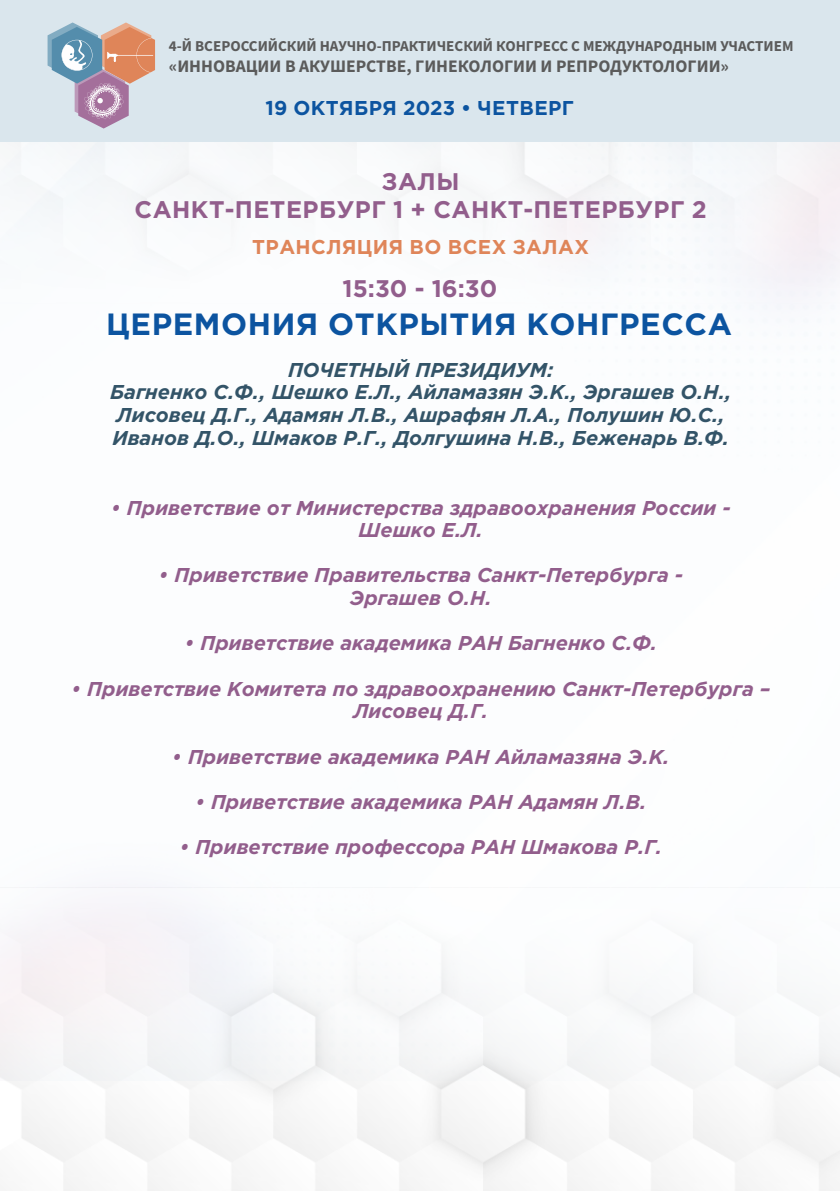
<style>
.page{position:relative;width:840px;height:1191px;background:#fff}
.page>*{position:absolute;margin:0;border:0;box-sizing:border-box;transform-origin:0 0}
.t1{font:700 30.6px "Gotham Pro";letter-spacing:.02em;color:#0c54a0}
.t2{font:700 24px/27.2px "Gotham Pro";letter-spacing:.02em;color:#925e8c;text-align:center}
.t3{font:italic 700 20px/22.6px "Gotham Pro";color:#925e8c;text-align:center}
.t4{font:italic 700 20px/22.6px "Gotham Pro";color:#335468;text-align:center}
.t5{font:700 20px "Gotham Pro";letter-spacing:.02em;color:#df8559}
.t6{font:700 20px "Gotham Pro";letter-spacing:.02em;color:#0c54a0}
.t7{font:700 17.6px "Source Sans Pro";color:#5b5b5b}
.t8{font:700 15px "Source Sans Pro";color:#5b5b5b}
</style>
<div class="page">
<div style="left:0;top:0;width:839px;height:142px;background:#dae6ed"></div>
<svg style="left:48px;top:22px;width:107px;height:107px"></svg>
<p class="t8" style="left:169px;top:40px;width:625px">4-Й ВСЕРОССИЙСКИЙ НАУЧНО-ПРАКТИЧЕСКИЙ КОНГРЕСС С МЕЖДУНАРОДНЫМ УЧАСТИЕМ</p>
<p class="t7" style="left:169px;top:58px;width:561px">«ИННОВАЦИИ В АКУШЕРСТВЕ, ГИНЕКОЛОГИИ И РЕПРОДУКТОЛОГИИ»</p>
<p class="t6" style="left:265px;top:101px;width:309px">19 ОКТЯБРЯ 2023 • ЧЕТВЕРГ</p>
<p class="t2" style="left:134px;top:170px;width:573px">ЗАЛЫ<br>САНКТ-ПЕТЕРБУРГ 1 + САНКТ-ПЕТЕРБУРГ 2</p>
<p class="t5" style="left:252px;top:239px;width:338px">ТРАНСЛЯЦИЯ ВО ВСЕХ ЗАЛАХ</p>
<p class="t2" style="left:342px;top:276px;width:156px">15:30 - 16:30</p>
<h1 class="t1" style="left:106px;top:313px;width:627px">ЦЕРЕМОНИЯ ОТКРЫТИЯ КОНГРЕССА</h1>
<p class="t4" style="left:110px;top:360px;width:622px">ПОЧЕТНЫЙ ПРЕЗИДИУМ:<br>Багненко С.Ф., Шешко Е.Л., Айламазян Э.К., Эргашев О.Н., Лисовец Д.Г., Адамян Л.В., Ашрафян Л.А., Полушин Ю.С., Иванов Д.О., Шмаков Р.Г., Долгушина Н.В., Беженарь В.Ф.</p>
<p class="t3" style="left:111px;top:498px;width:621px">• Приветствие от Министерства здравоохранения России -<br>Шешко Е.Л.</p>
<p class="t3" style="left:158px;top:566px;width:525px">• Приветствие Правительства Санкт-Петербурга -<br>Эргашев О.Н.</p>
<p class="t3" style="left:184px;top:634px;width:474px">• Приветствие академика РАН Багненко С.Ф.</p>
<p class="t3" style="left:71px;top:679px;width:700px">• Приветствие Комитета по здравоохранению Санкт-Петербурга –<br>Лисовец Д.Г.</p>
<p class="t3" style="left:172px;top:747px;width:499px">• Приветствие академика РАН Айламазяна Э.К.</p>
<p class="t3" style="left:195px;top:792px;width:453px">• Приветствие академика РАН Адамян Л.В.</p>
<p class="t3" style="left:179px;top:837px;width:484px">• Приветствие профессора РАН Шмакова Р.Г.</p>
</div>
